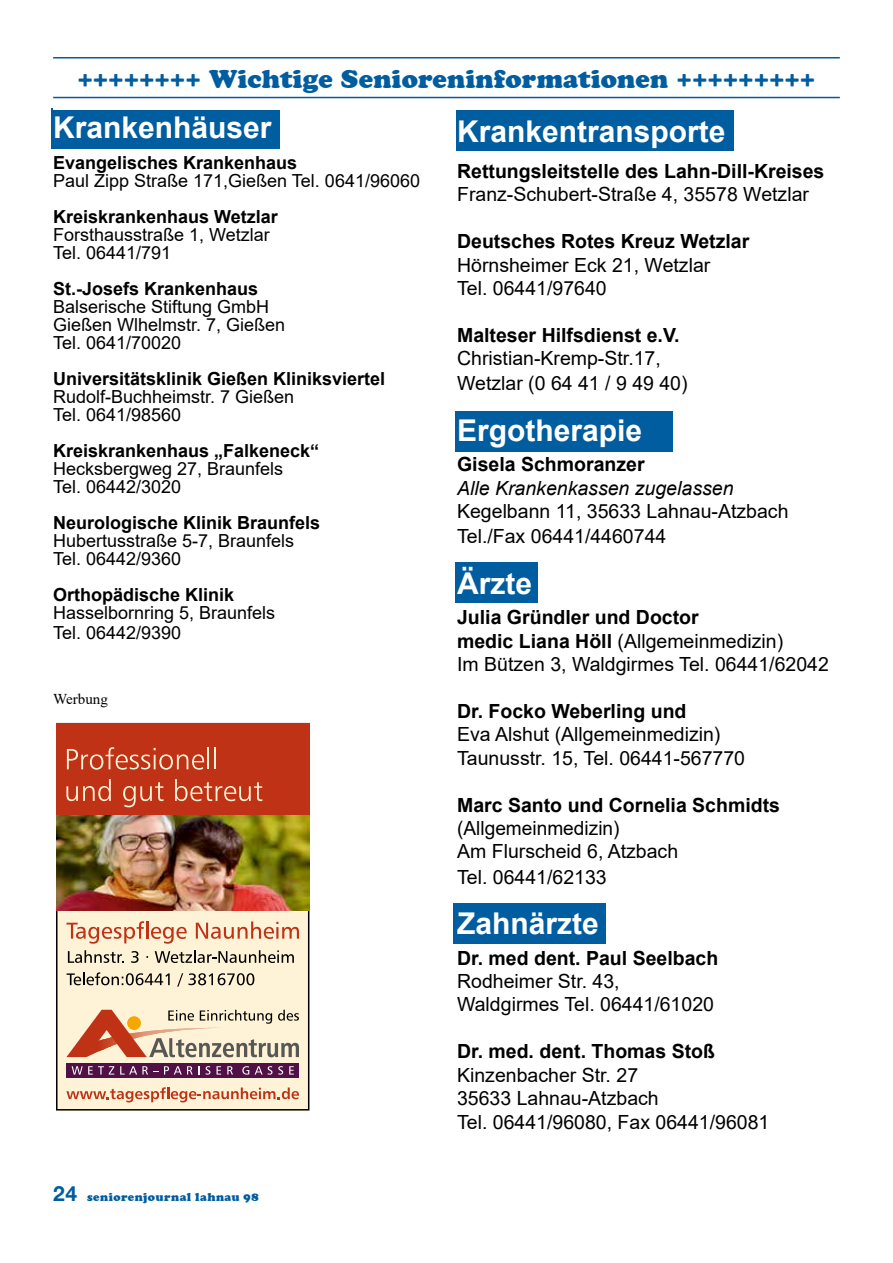
<style>
.page{position:relative;width:893px;height:1263px;background:#fff}
.page>*{position:absolute;margin:0;border:0;box-sizing:border-box;transform-origin:0 0}
.t1{font:700 30px "Arial";color:#fff}
.t2{font:27px "Cooper";letter-spacing:.01em;color:#005d9f}
.t3{font:19.5px/23.4px "Arial";color:#000}
.t4{font:700 19.5px "Arial";color:#000}
.t5{font:italic 19.5px "Arial";color:#000}
.t6{font:18px/18px "Arial";color:#000}
.t7{font:700 18px "Arial";color:#000}
.t8{font:15px "Times New Roman";color:#000}
.t9{font:12px "Cooper";letter-spacing:.04em;color:#005d9f}
.s1{font-weight:700}
.s2{font-family:"Helvetica Neue LT Std";font-weight:700;font-size:21px}
</style>
<div class="page">
<div style="left:454px;top:904px;width:152px;height:40px;background:#005d9f"></div>
<div style="left:455px;top:562px;width:83px;height:40px;background:#005d9f"></div>
<div style="left:455px;top:411px;width:218px;height:41px;background:#005d9f"></div>
<div style="left:456px;top:111px;width:277px;height:40px;background:#005d9f"></div>
<div style="left:51px;top:109px;width:229px;height:40px;background:#005d9f"></div>
<hr style="left:53px;top:57px;width:787px;height:1px;background:#005d9f">
<hr style="left:53px;top:97px;width:787px;height:1px;background:#005d9f">
<svg style="left:56px;top:910px;width:253px;height:200px;background:#dec4af"></svg>
<img style="left:56px;top:814px;width:253px;height:96px">
<div style="left:56px;top:723px;width:253px;height:91px;background:#bf3216"></div>
<svg style="left:67px;top:747px;width:137px;height:23px"></svg>
<hr style="left:207px;top:747px;width:2px;height:22px;background:#fff3d7">
<hr style="left:214px;top:747px;width:2px;height:22px;background:#fff3d7">
<svg style="left:66px;top:779px;width:45px;height:22px"></svg>
<svg style="left:123px;top:782px;width:41px;height:25px"></svg>
<svg style="left:175px;top:779px;width:87px;height:22px"></svg>
<h2 class="t2" style="left:77px;top:63px;width:740px">++++++++ Wichtige Senioreninformationen +++++++++</h2>
<h1 class="t1" style="left:53px;top:107px;width:220px">Krankenhäuser</h1>
<p class="t7" style="left:53px;top:150px;width:246px">Evangelisches Krankenhaus</p>
<p class="t6" style="left:53px;top:172px;width:368px">Paul Zipp Straße 171,Gießen Tel. 0641/96060</p>
<p class="t7" style="left:53px;top:204px;width:226px">Kreiskrankenhaus Wetzlar</p>
<p class="t6" style="left:53px;top:226px;width:218px">Forsthausstraße 1, Wetzlar<br>Tel. 06441/791</p>
<p class="t7" style="left:53px;top:276px;width:207px">St.-Josefs Krankenhaus</p>
<p class="t6" style="left:53px;top:298px;width:234px">Balserische Stiftung GmbH<br>Gießen Wlhelmstr. 7, Gießen<br>Tel. 0641/70020</p>
<p class="t7" style="left:53px;top:366px;width:334px">Universitätsklinik Gießen Kliniksviertel</p>
<p class="t6" style="left:53px;top:388px;width:243px">Rudolf-Buchheimstr. 7 Gießen<br>Tel. 0641/98560</p>
<p class="t7" style="left:53px;top:438px;width:268px">Kreiskrankenhaus „Falkeneck“</p>
<p class="t6" style="left:53px;top:460px;width:232px">Hecksbergweg 27, Braunfels<br>Tel. 06442/3020</p>
<p class="t7" style="left:53px;top:510px;width:269px">Neurologische Klinik Braunfels</p>
<p class="t6" style="left:53px;top:532px;width:243px">Hubertusstraße 5-7, Braunfels<br>Tel. 06442/9360</p>
<p class="t7" style="left:53px;top:582px;width:183px">Orthopädische Klinik</p>
<p class="t6" style="left:53px;top:603px;width:224px;line-height:19.5px">Hasselbornring 5, Braunfels<br>Tel. 06442/9390</p>
<h2 class="t2" style="left:436px;top:64px;width:23px">X</h2>
<h1 class="t1" style="left:457px;top:110px;width:270px">Krankentransporte</h1>
<p class="t4" style="left:457px;top:157px;width:369px">Rettungsleitstelle des Lahn-Dill-Kreises</p>
<p class="t3" style="left:457px;top:183px;width:353px">Franz-Schubert-Straße 4, 35578 Wetzlar</p>
<p class="t4" style="left:457px;top:228px;width:294px">Deutsches Rotes Kreuz Wetzlar</p>
<p class="t3" style="left:457px;top:253px;width:255px">Hörnsheimer Eck 21, Wetzlar<br>Tel. 06441/97640</p>
<p class="t4" style="left:457px;top:321px;width:224px">Malteser Hilfsdienst e.V.</p>
<p class="t3" style="left:457px;top:346px;width:232px;line-height:25.2px">Christian-Kremp-Str.17,<br>Wetzlar (0 64 41 / 9 49 40)</p>
<h1 class="t1" style="left:457px;top:409px;width:187px">Ergotherapie</h1>
<p class="t4" style="left:457px;top:451px;width:189px">Gisela Schmoranzer</p>
<p class="t5" style="left:457px;top:475px;width:278px">Alle Krankenkassen zugelassen</p>
<p class="t3" style="left:457px;top:499px;width:333px;line-height:25.2px">Kegelbann 11, 35633 Lahnau-Atzbach<br>Tel./Fax 06441/4460744</p>
<h1 class="t1" style="left:457px;top:562px;width:76px">Ärzte</h1>
<p class="t3" style="left:457px;top:606px;width:373px"><span class="s1">Julia Gründler und Doctor<br>medic Liana Höll</span> (Allgemeinmedizin)<br>Im Bützen 3, Waldgirmes Tel. 06441/62042</p>
<p class="t4" style="left:457px;top:697px;width:231px">Dr. Focko Weberling und</p>
<p class="t3" style="left:457px;top:723px;width:289px">Eva Alshut (Allgemeinmedizin)<br>Taunusstr. 15, Tel. 06441-567770</p>
<p class="t4" style="left:457px;top:791px;width:324px">Marc Santo und Cornelia Schmidts</p>
<p class="t3" style="left:457px;top:816px;width:223px">(Allgemeinmedizin)<br>Am Flurscheid 6, Atzbach</p>
<p class="t3" style="left:457px;top:865px;width:151px">Tel. 06441/62133</p>
<h1 class="t1" style="left:457px;top:902px;width:143px">Zahnärzte</h1>
<p class="t4" style="left:457px;top:944px;width:263px">Dr. med dent. Paul Seelbach</p>
<p class="t3" style="left:457px;top:969px;width:258px">Rodheimer Str. 43,<br>Waldgirmes Tel. 06441/61020</p>
<p class="t4" style="left:457px;top:1038px;width:259px">Dr. med. dent. Thomas Stoß</p>
<p class="t3" style="left:457px;top:1063px;width:314px">Kinzenbacher Str. 27<br>35633 Lahnau-Atzbach<br>Tel. 06441/96080, Fax 06441/96081</p>
<p class="t8" style="left:53px;top:688px;width:56px">Werbung</p>
<p class="t9" style="left:53px;top:1190px;width:207px"><span class="s2">24</span> seniorenjournal lahnau 98</p>
</div>
